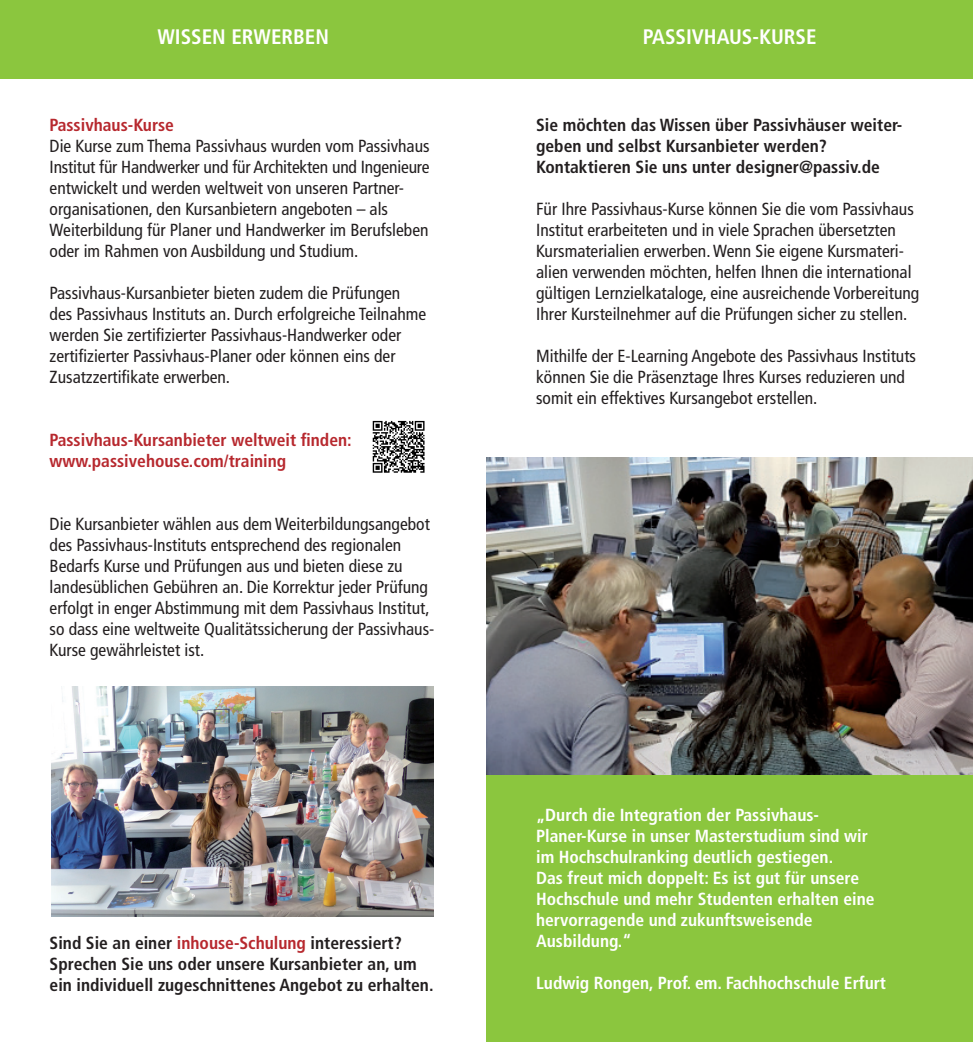
<style>
.page{position:relative;width:973px;height:1042px;background:#fff}
.page>*{position:absolute;margin:0;border:0;box-sizing:border-box;transform-origin:0 0}
.t1{font:700 condensed 21px "Frutiger";color:#fff}
.t2{font:condensed 17.5px/21px "Frutiger";color:#231f20}
.t3{font:700 condensed 17.5px/21px "Frutiger";color:#fff}
.t4{font:700 condensed 17.5px/21px "Frutiger";color:#231f20}
.t5{font:700 condensed 17.5px/21px "Frutiger";color:#b7282e}
.s1{color:#b7282e}
</style>
<div class="page">
<div style="left:0;top:0;width:972px;height:78px;background:#8bc63e"></div>
<div style="left:486px;top:774px;width:486px;height:268px;background:#8bc63e"></div>
<img style="left:486px;top:458px;width:486px;height:316px">
<img style="left:51px;top:686px;width:382px;height:230px">
<svg style="left:373px;top:420px;width:52px;height:53px"></svg>
<svg style="left:372px;top:421px;width:52px;height:52px"></svg>
<p class="t1" style="left:157px;top:24px;width:173px">WISSEN ERWERBEN</p>
<p class="t1" style="left:642px;top:24px;width:175px">PASSIVHAUS-KURSE</p>
<p class="t5" style="left:50px;top:115px;width:126px">Passivhaus-Kurse</p>
<p class="t2" style="left:50px;top:136px;width:381px">Die Kurse zum Thema Passivhaus wurden vom Passivhaus Institut für Handwerker und für Architekten und Ingenieure entwickelt und werden weltweit von unseren Partner&shy;organisationen, den Kursanbietern angeboten – als Weiterbildung für Planer und Handwerker im Berufsleben oder im Rahmen von Ausbildung und Studium.</p>
<p class="t2" style="left:50px;top:283px;width:378px">Passivhaus-Kursanbieter bieten zudem die Prüfungen des Passivhaus Instituts an. Durch erfolgreiche Teilnahme werden Sie zertifizierter Passivhaus-Handwerker oder zertifizierter Passivhaus-Planer oder können eins der Zusatzzertifikate erwerben.</p>
<p class="t5" style="left:50px;top:430px;width:303px">Passivhaus-Kursanbieter weltweit finden: www.passivehouse.com/training</p>
<p class="t2" style="left:50px;top:514px;width:386px">Die Kursanbieter wählen aus dem Weiterbildungsangebot des Passivhaus-Instituts entsprechend des regionalen Bedarfs Kurse und Prüfungen aus und bieten diese zu landesüblichen Gebühren an. Die Korrektur jeder Prüfung erfolgt in enger Abstimmung mit dem Passivhaus Institut, so dass eine weltweite Qualitätssicherung der Passivhaus-Kurse gewährleistet ist.</p>
<p class="t4" style="left:50px;top:932px;width:385px">Sind Sie an einer <span class="s1">inhouse-Schulung</span> interessiert?<br>Sprechen Sie uns oder unsere Kursanbieter an, um ein individuell zugeschnittenes Angebot zu erhalten.</p>
<p class="t4" style="left:536px;top:115px;width:368px">Sie möchten das Wissen über Passivhäuser weiter&shy;geben und selbst Kursanbieter werden?<br>Kontaktieren Sie uns unter designer@passiv.de</p>
<p class="t2" style="left:536px;top:199px;width:384px">Für Ihre Passivhaus-Kurse können Sie die vom Passivhaus Institut erarbeiteten und in viele Sprachen übersetzten Kursmaterialien erwerben. Wenn Sie eigene Kursmateri&shy;alien verwenden möchten, helfen Ihnen die international gültigen Lernzielkataloge, eine ausreichende Vorbereitung Ihrer Kursteilnehmer auf die Prüfungen sicher zu stellen.</p>
<p class="t2" style="left:536px;top:346px;width:381px">Mithilfe der E-Learning Angebote des Passivhaus Instituts können Sie die Präsenztage Ihres Kurses reduzieren und somit ein effektives Kursangebot erstellen.</p>
<p class="t3" style="left:536px;top:805px;width:340px">„Durch die Integration der Passivhaus-Planer-Kurse in unser Masterstudium sind wir im Hochschulranking deutlich gestiegen.<br>Das freut mich doppelt: Es ist gut für unsere Hochschule und mehr Studenten erhalten eine hervorragende und zukunftsweisende Ausbildung.“</p>
<p class="t3" style="left:536px;top:973px;width:351px">Ludwig Rongen, Prof. em. Fachhochschule Erfurt</p>
</div>
